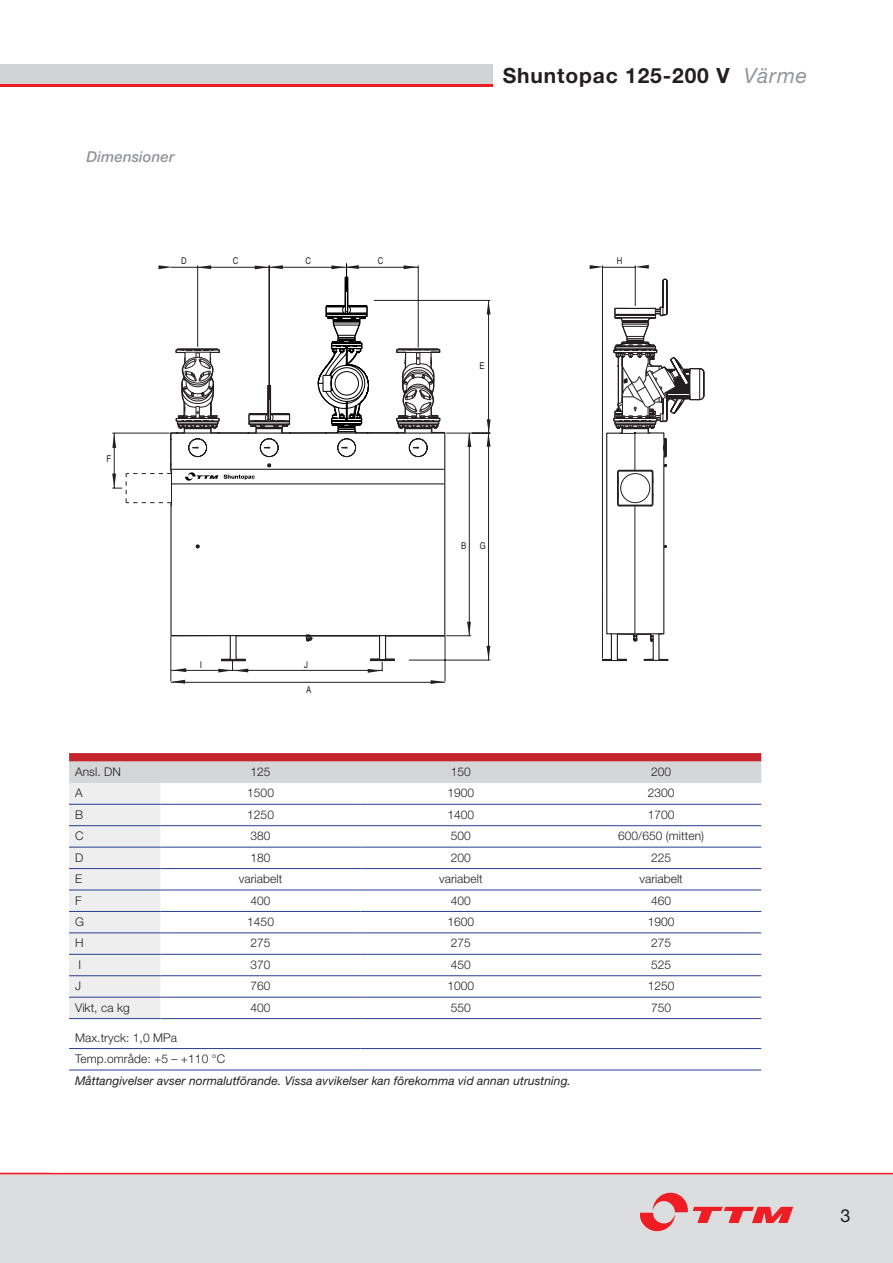
<style>
.page{position:relative;width:893px;height:1263px;background:#fff}
.page>*{position:absolute;margin:0;border:0;box-sizing:border-box;transform-origin:0 0}
.t1{font:700 21px "Helvetica Neue LT Pro";letter-spacing:.04em;color:#231f20}
.t2{font:18px "Helvetica Neue LT Pro";color:#231f20}
.t3{font:italic 500 15px "Helvetica Neue LT Pro";letter-spacing:.005em;color:#939598}
.t4{font:300 12px/21.5px "Helvetica Neue LT Pro";letter-spacing:.005em;color:#231f20}
.t5{font:italic 12px "Helvetica Neue LT Pro";letter-spacing:.005em;color:#231f20}
.t6{font:9.3px "Helvetica";color:#231f20;scale:.83 1}
.s1{font-weight:400;font-style:italic;color:#939598}
</style>
<div class="page">
<div style="left:0;top:1174px;width:893px;height:89px;background:#dcdddf"></div>
<hr style="left:0;top:1173px;width:893px;height:1px;background:#ee1d23">
<svg style="left:640px;top:1193px;width:153px;height:38px"></svg>
<svg style="left:69px;top:753px;width:692px;height:265px"></svg>
<hr style="left:69px;top:804px;width:91px;height:1px;background:#253f8e">
<hr style="left:160px;top:804px;width:201px;height:1px;background:#253f8e">
<hr style="left:361px;top:804px;width:200px;height:1px;background:#253f8e">
<hr style="left:561px;top:804px;width:200px;height:1px;background:#253f8e">
<hr style="left:69px;top:825px;width:91px;height:1px;background:#253f8e">
<hr style="left:160px;top:825px;width:201px;height:1px;background:#253f8e">
<hr style="left:361px;top:825px;width:200px;height:1px;background:#253f8e">
<hr style="left:561px;top:825px;width:200px;height:1px;background:#253f8e">
<hr style="left:69px;top:847px;width:91px;height:1px;background:#253f8e">
<hr style="left:160px;top:847px;width:201px;height:1px;background:#253f8e">
<hr style="left:361px;top:847px;width:200px;height:1px;background:#253f8e">
<hr style="left:561px;top:847px;width:200px;height:1px;background:#253f8e">
<hr style="left:69px;top:868px;width:91px;height:1px;background:#253f8e">
<hr style="left:160px;top:868px;width:201px;height:1px;background:#253f8e">
<hr style="left:361px;top:868px;width:200px;height:1px;background:#253f8e">
<hr style="left:561px;top:868px;width:200px;height:1px;background:#253f8e">
<hr style="left:69px;top:890px;width:91px;height:1px;background:#253f8e">
<hr style="left:160px;top:890px;width:201px;height:1px;background:#253f8e">
<hr style="left:361px;top:890px;width:200px;height:1px;background:#253f8e">
<hr style="left:561px;top:890px;width:200px;height:1px;background:#253f8e">
<hr style="left:69px;top:911px;width:91px;height:1px;background:#253f8e">
<hr style="left:160px;top:911px;width:201px;height:1px;background:#253f8e">
<hr style="left:361px;top:911px;width:200px;height:1px;background:#253f8e">
<hr style="left:561px;top:911px;width:200px;height:1px;background:#253f8e">
<hr style="left:69px;top:1048px;width:91px;height:1px;background:#253f8e">
<hr style="left:160px;top:1048px;width:201px;height:1px;background:#253f8e">
<hr style="left:361px;top:1048px;width:200px;height:1px;background:#253f8e">
<hr style="left:561px;top:1048px;width:200px;height:1px;background:#253f8e">
<hr style="left:69px;top:1070px;width:91px;height:1px;background:#253f8e">
<hr style="left:160px;top:1070px;width:201px;height:1px;background:#253f8e">
<hr style="left:361px;top:1070px;width:200px;height:1px;background:#253f8e">
<hr style="left:561px;top:1070px;width:200px;height:1px;background:#253f8e">
<hr style="left:69px;top:933px;width:91px;height:1px;background:#253f8e">
<hr style="left:160px;top:933px;width:201px;height:1px;background:#253f8e">
<hr style="left:361px;top:933px;width:200px;height:1px;background:#253f8e">
<hr style="left:561px;top:933px;width:200px;height:1px;background:#253f8e">
<hr style="left:69px;top:954px;width:91px;height:1px;background:#253f8e">
<hr style="left:160px;top:954px;width:201px;height:1px;background:#253f8e">
<hr style="left:361px;top:954px;width:200px;height:1px;background:#253f8e">
<hr style="left:561px;top:954px;width:200px;height:1px;background:#253f8e">
<hr style="left:69px;top:975px;width:91px;height:1px;background:#253f8e">
<hr style="left:160px;top:975px;width:201px;height:1px;background:#253f8e">
<hr style="left:361px;top:975px;width:200px;height:1px;background:#253f8e">
<hr style="left:561px;top:975px;width:200px;height:1px;background:#253f8e">
<hr style="left:69px;top:997px;width:91px;height:1px;background:#253f8e">
<hr style="left:160px;top:997px;width:201px;height:1px;background:#253f8e">
<hr style="left:361px;top:997px;width:200px;height:1px;background:#253f8e">
<hr style="left:561px;top:997px;width:200px;height:1px;background:#253f8e">
<hr style="left:69px;top:1018px;width:91px;height:1px;background:#253f8e">
<hr style="left:160px;top:1018px;width:201px;height:1px;background:#253f8e">
<hr style="left:361px;top:1018px;width:200px;height:1px;background:#253f8e">
<hr style="left:561px;top:1018px;width:200px;height:1px;background:#253f8e">
<svg style="left:0;top:83px;width:493px;height:4px;background:#e64a4f"></svg>
<div style="left:0;top:64px;width:493px;height:19px;background:#d1d2d4"></div>
<hr style="left:171px;top:636px;width:1px;height:45px;background:#231f20">
<hr style="left:445px;top:636px;width:1px;height:45px;background:#231f20">
<hr style="left:171px;top:682px;width:137px;height:1px;background:#231f20">
<hr style="left:308px;top:682px;width:137px;height:1px;background:#231f20">
<hr style="left:635px;top:265px;width:1px;height:41px;background:#231f20">
<hr style="left:602px;top:265px;width:1px;height:393px;background:#231f20">
<svg style="left:170px;top:311px;width:321px;height:361px"></svg>
<svg style="left:170px;top:348px;width:276px;height:314px"></svg>
<svg style="left:602px;top:278px;width:102px;height:384px"></svg>
<hr style="left:171px;top:432px;width:274px;height:2px;background:#231f20">
<hr style="left:171px;top:635px;width:274px;height:1px;background:#231f20">
<hr style="left:611px;top:633px;width:52px;height:1px;background:#231f20">
<svg style="left:486px;top:646px;width:4px;height:14px"></svg>
<svg style="left:446px;top:622px;width:25px;height:14px"></svg>
<svg style="left:431px;top:680px;width:14px;height:4px"></svg>
<svg style="left:171px;top:680px;width:14px;height:4px"></svg>
<svg style="left:446px;top:419px;width:44px;height:28px"></svg>
<svg style="left:487px;top:300px;width:3px;height:14px"></svg>
<svg style="left:590px;top:265px;width:59px;height:4px"></svg>
<svg style="left:172px;top:668px;width:14px;height:4px"></svg>
<svg style="left:368px;top:669px;width:14px;height:4px"></svg>
<svg style="left:218px;top:668px;width:30px;height:4px"></svg>
<svg style="left:112px;top:263px;width:326px;height:379px"></svg>
<p class="t3" style="left:87px;top:148px;width:89px">Dimensioner</p>
<p class="t6" style="left:181px;top:253px;width:8px">D</p>
<p class="t6" style="left:233px;top:253px;width:8px">C</p>
<p class="t6" style="left:306px;top:253px;width:8px">C</p>
<p class="t6" style="left:378px;top:253px;width:8px">C</p>
<p class="t6" style="left:106px;top:451px;width:7px">F</p>
<p class="t6" style="left:200px;top:658px;width:4px">I</p>
<p class="t6" style="left:304px;top:657px;width:6px">J</p>
<p class="t6" style="left:306px;top:682px;width:8px">A</p>
<h1 class="t1" style="left:503px;top:63px;width:306px">Shuntopac 125-200 V <span class="s1">Värme</span></h1>
<p class="t6" style="left:479px;top:359px;width:8px">E</p>
<p class="t6" style="left:617px;top:254px;width:8px">H</p>
<p class="t6" style="left:461px;top:539px;width:8px">B</p>
<p class="t6" style="left:480px;top:539px;width:9px">G</p>
<p class="t4" style="left:75px;top:761px;width:47px">Ansl. DN</p>
<p class="t4" style="left:250px;top:761px;width:22px">125</p>
<p class="t4" style="left:451px;top:761px;width:22px">150</p>
<p class="t4" style="left:651px;top:761px;width:22px">200</p>
<p class="t4" style="left:75px;top:782px;width:9px">A</p>
<p class="t4" style="left:247px;top:782px;width:28px">1500</p>
<p class="t4" style="left:447px;top:782px;width:28px">1900</p>
<p class="t4" style="left:648px;top:782px;width:28px">2300</p>
<p class="t4" style="left:75px;top:803px;width:10px">B</p>
<p class="t4" style="left:247px;top:803px;width:28px">1250</p>
<p class="t4" style="left:447px;top:803px;width:28px">1400</p>
<p class="t4" style="left:648px;top:803px;width:28px">1700</p>
<p class="t4" style="left:75px;top:825px;width:10px">C</p>
<p class="t4" style="left:250px;top:825px;width:22px">380</p>
<p class="t4" style="left:451px;top:825px;width:22px">500</p>
<p class="t4" style="left:618px;top:825px;width:88px">600/650 (mitten)</p>
<p class="t4" style="left:75px;top:846px;width:10px">D</p>
<p class="t4" style="left:250px;top:846px;width:22px">180</p>
<p class="t4" style="left:451px;top:846px;width:22px">200</p>
<p class="t4" style="left:651px;top:846px;width:22px">225</p>
<p class="t4" style="left:75px;top:868px;width:9px">E</p>
<p class="t4" style="left:239px;top:868px;width:45px">variabelt</p>
<p class="t4" style="left:439px;top:868px;width:45px">variabelt</p>
<p class="t4" style="left:639px;top:868px;width:45px">variabelt</p>
<p class="t4" style="left:75px;top:889px;width:8px">F</p>
<p class="t4" style="left:250px;top:889px;width:22px">400</p>
<p class="t4" style="left:451px;top:889px;width:22px">400</p>
<p class="t4" style="left:651px;top:889px;width:22px">460</p>
<p class="t4" style="left:75px;top:911px;width:10px">G</p>
<p class="t4" style="left:247px;top:911px;width:28px">1450</p>
<p class="t4" style="left:447px;top:911px;width:28px">1600</p>
<p class="t4" style="left:648px;top:911px;width:28px">1900</p>
<p class="t4" style="left:75px;top:932px;width:10px">H</p>
<p class="t4" style="left:250px;top:932px;width:22px">275</p>
<p class="t4" style="left:451px;top:932px;width:22px">275</p>
<p class="t4" style="left:651px;top:932px;width:22px">275</p>
<p class="t4" style="left:78px;top:954px;width:4px">I</p>
<p class="t4" style="left:250px;top:954px;width:22px">370</p>
<p class="t4" style="left:451px;top:954px;width:22px">450</p>
<p class="t4" style="left:651px;top:954px;width:22px">525</p>
<p class="t4" style="left:75px;top:975px;width:7px">J</p>
<p class="t4" style="left:250px;top:975px;width:22px">760</p>
<p class="t4" style="left:447px;top:975px;width:28px">1000</p>
<p class="t4" style="left:648px;top:975px;width:28px">1250</p>
<p class="t4" style="left:75px;top:996px;width:56px">Vikt, ca kg</p>
<p class="t4" style="left:250px;top:996px;width:22px">400</p>
<p class="t4" style="left:451px;top:996px;width:22px">550</p>
<p class="t4" style="left:651px;top:996px;width:22px">750</p>
<p class="t4" style="left:75px;top:1026px;width:152px">Max.tryck: 1,0 MPa<br>Temp.område: +5 – +110 °C</p>
<p class="t5" style="left:75px;top:1073px;width:497px">Måttangivelser avser normalutförande. Vissa avvikelser kan förekomma vid annan utrustning.</p>
<h2 class="t2" style="left:840px;top:1204px;width:12px">3</h2>
</div>
